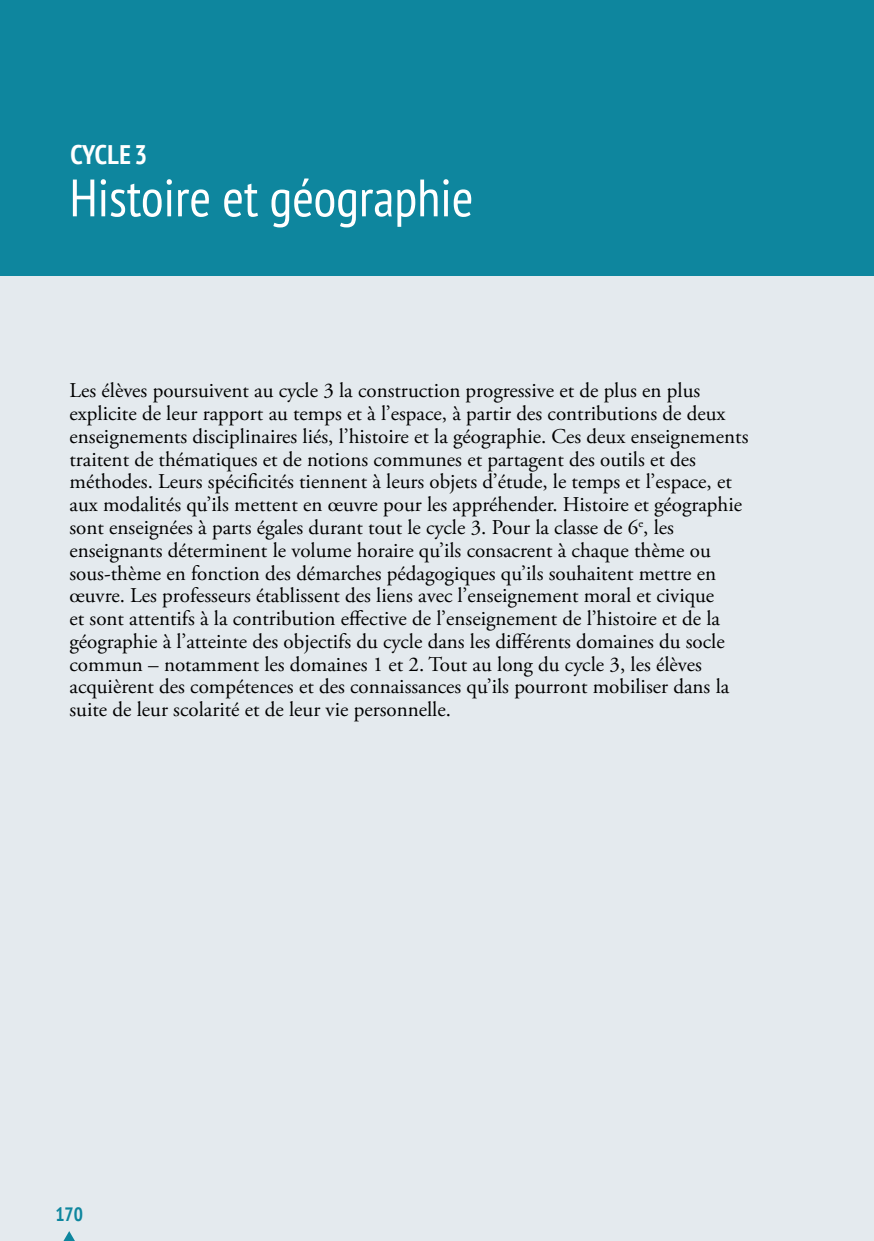
<style>
.page{position:relative;width:874px;height:1241px;background:#fff}
.page>*{position:absolute;margin:0;border:0;box-sizing:border-box;transform-origin:0 0}
.t1{font:condensed 52.5px "PT Sans";color:#fff}
.t2{font:700 condensed 26.78px "PT Sans";color:#fff}
.t3{font:21px/22.8px "Adobe Garamond Pro";color:#000}
.t4{font:700 condensed 19.25px "PT Sans";color:#0e869e}
</style>
<div class="page">
<div style="left:0;top:0;width:873px;height:1240px;background:#e4eaee"></div>
<hr style="left:873px;top:0;width:1px;height:1240px;background:#e4eaee">
<svg style="left:64px;top:1231px;width:11px;height:9px"></svg>
<div style="left:0;top:0;width:873px;height:276px;background:#0e869e"></div>
<p class="t2" style="left:71px;top:140px;width:78px">CyCle 3</p>
<h1 class="t1" style="left:69px;top:169px;width:405px">Histoire et géographie</h1>
<p class="t3" style="left:69px;top:380px;width:680px">Les élèves poursuivent au cycle 3 la construction progressive et de plus en plus explicite de leur rapport au temps et à l’espace, à partir des contributions de deux enseignements disciplinaires liés, l’histoire et la géographie. Ces deux enseignements traitent de thématiques et de notions communes et partagent des outils et des méthodes. Leurs spécificités tiennent à leurs objets d’étude, le temps et l’espace, et aux modalités qu’ils mettent en œuvre pour les appréhender. Histoire et géographie sont enseignées à parts égales durant tout le cycle 3. Pour la classe de 6<sup>e</sup>, les enseignants déterminent le volume horaire qu’ils consacrent à chaque thème ou sous-thème en fonction des démarches pédagogiques qu’ils souhaitent mettre en œuvre. Les professeurs établissent des liens avec l’enseignement moral et civique<br>et sont attentifs à la contribution effective de l’enseignement de l’histoire et de la géographie à l’atteinte des objectifs du cycle dans les différents domaines du socle commun – notamment les domaines 1 et 2. Tout au long du cycle 3, les élèves acquièrent des compétences et des connaissances qu’ils pourront mobiliser dans la suite de leur scolarité et de leur vie personnelle.</p>
<p class="t4" style="left:55px;top:1203px;width:29px">170</p>
</div>
